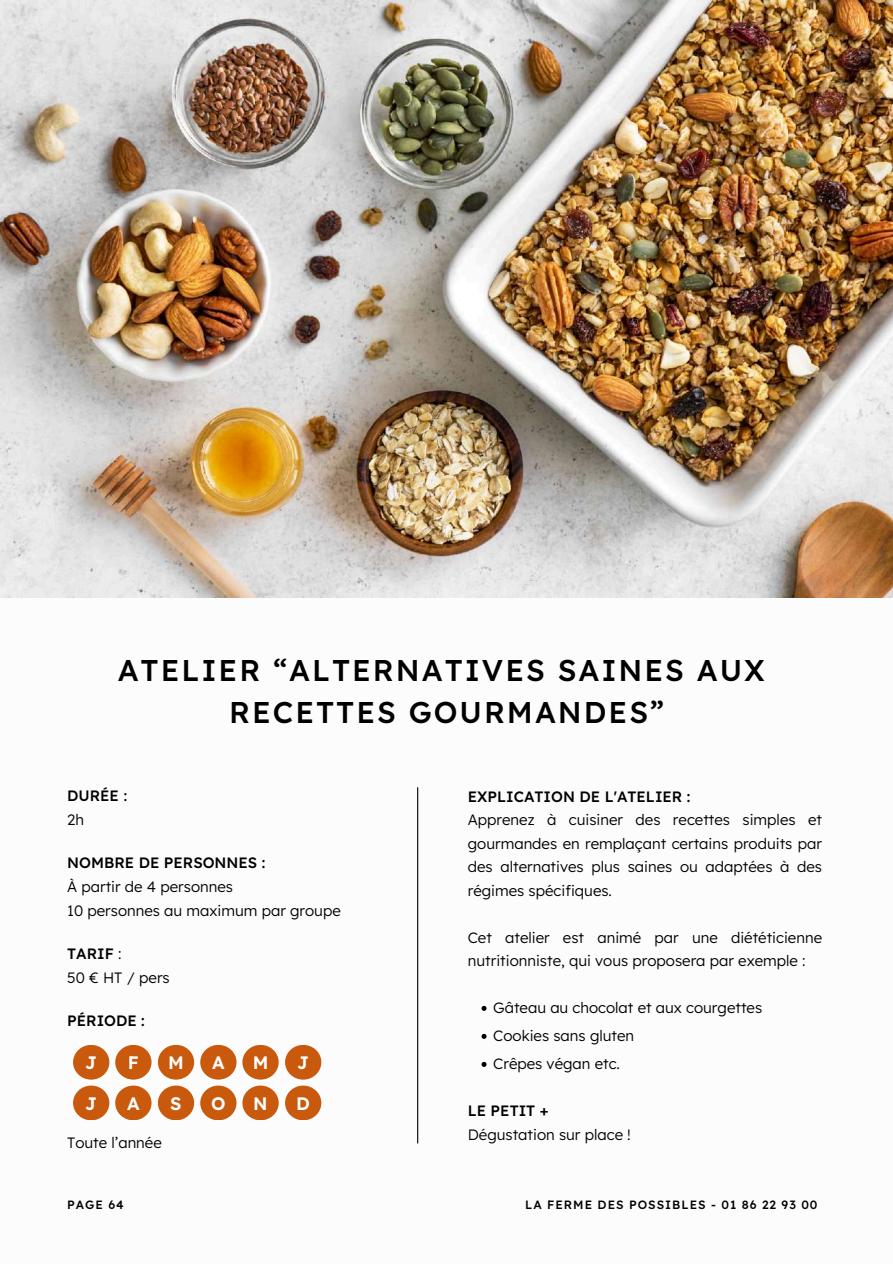
<style>
.page{position:relative;width:893px;height:1264px;background:#fff}
.page>*{position:absolute;margin:0;border:0;box-sizing:border-box;transform-origin:0 0}
.t1{font:500 30px/41.7px "Lexend";letter-spacing:.065em;color:#000;text-align:center}
.t2{font:600 18px "Lexend";color:#fff}
.t3{font:300 15px/23.5px "Lexend";color:#000}
.t4{font:500 15px/24px "Lexend";color:#000}
.t5{font:500 12px "Lexend";letter-spacing:.08em;color:#000}
.s1{font-weight:400}
.s2{font-weight:300}
.s3{font-weight:500}
</style>
<div class="page">
<hr style="left:417px;top:787px;width:1px;height:356px;background:#000">
<div style="left:73px;top:1044px;width:36px;height:35px;background:#c9590d;border-radius:50%"></div>
<div style="left:115px;top:1044px;width:36px;height:35px;background:#c9590d;border-radius:50%"></div>
<div style="left:158px;top:1044px;width:36px;height:35px;background:#c9590d;border-radius:50%"></div>
<div style="left:200px;top:1044px;width:36px;height:35px;background:#c9590d;border-radius:50%"></div>
<div style="left:242px;top:1044px;width:37px;height:35px;background:#c9590d;border-radius:50%"></div>
<div style="left:285px;top:1044px;width:36px;height:35px;background:#c9590d;border-radius:50%"></div>
<div style="left:73px;top:1085px;width:36px;height:35px;background:#c9590d;border-radius:50%"></div>
<div style="left:115px;top:1085px;width:36px;height:35px;background:#c9590d;border-radius:50%"></div>
<div style="left:158px;top:1085px;width:36px;height:35px;background:#c9590d;border-radius:50%"></div>
<div style="left:200px;top:1085px;width:36px;height:35px;background:#c9590d;border-radius:50%"></div>
<div style="left:242px;top:1085px;width:37px;height:35px;background:#c9590d;border-radius:50%"></div>
<div style="left:285px;top:1085px;width:36px;height:35px;background:#c9590d;border-radius:50%"></div>
<svg style="left:481px;top:1005px;width:5px;height:5px"></svg>
<svg style="left:481px;top:1033px;width:5px;height:5px"></svg>
<svg style="left:481px;top:1061px;width:5px;height:5px"></svg>
<img style="left:0;top:0;width:892px;height:597px">
<h1 class="t1" style="left:118px;top:649px;width:648px">ATELIER “ALTERNATIVES SAINES AUX<br>RECETTES GOURMANDES”</h1>
<p class="t4" style="left:67px;top:783px;width:62px">DURÉE <span class="s1">:<br></span><span class="s2">2h</span></p>
<p class="t4" style="left:67px;top:850px;width:200px">NOMBRE DE PERSONNES :</p>
<p class="t3" style="left:67px;top:874px;width:275px;line-height:24px">À partir de 4 personnes<br>10 personnes au maximum par groupe</p>
<p class="t3" style="left:67px;top:941px;width:104px;line-height:24px"><span class="s3">TARIF</span> :<br>50 € HT / pers</p>
<p class="t4" style="left:67px;top:1008px;width:79px">PÉRIODE :</p>
<p class="t2" style="left:85px;top:1050px;width:13px">J</p>
<p class="t2" style="left:128px;top:1050px;width:13px">F</p>
<p class="t2" style="left:168px;top:1050px;width:17px">M</p>
<p class="t2" style="left:212px;top:1050px;width:14px">A</p>
<p class="t2" style="left:253px;top:1050px;width:17px">M</p>
<p class="t2" style="left:297px;top:1050px;width:13px">J</p>
<p class="t2" style="left:85px;top:1091px;width:13px">J</p>
<p class="t2" style="left:127px;top:1091px;width:14px">A</p>
<p class="t2" style="left:170px;top:1091px;width:13px">S</p>
<p class="t2" style="left:211px;top:1091px;width:16px">O</p>
<p class="t2" style="left:253px;top:1091px;width:16px">N</p>
<p class="t2" style="left:296px;top:1091px;width:15px">D</p>
<p class="t3" style="left:67px;top:1130px;width:96px">Toute l’année</p>
<p class="t4" style="left:468px;top:784px;width:224px">EXPLICATION DE L'ATELIER :</p>
<p class="t3" style="left:468px;top:807px;width:356px;text-align:justify">Apprenez à cuisiner des recettes simples et gourmandes en remplaçant certains produits par des alternatives plus saines ou adaptées à des régimes spécifiques.</p>
<p class="t3" style="left:468px;top:925px;width:356px">Cet atelier est animé par une diététicienne nutritionniste, qui vous proposera par exemple :</p>
<p class="t3" style="left:493px;top:993px;width:270px;line-height:28px">Gâteau au chocolat et aux courgettes<br>Cookies sans gluten<br>Crêpes végan etc.</p>
<p class="t4" style="left:468px;top:1098px;width:82px">LE PETIT +</p>
<p class="t3" style="left:468px;top:1122px;width:165px">Dégustation sur place !</p>
<p class="t5" style="left:67px;top:1197px;width:58px">PAGE 64</p>
<p class="t5" style="left:525px;top:1197px;width:294px">LA FERME DES POSSIBLES - 01 86 22 93 00</p>
</div>
